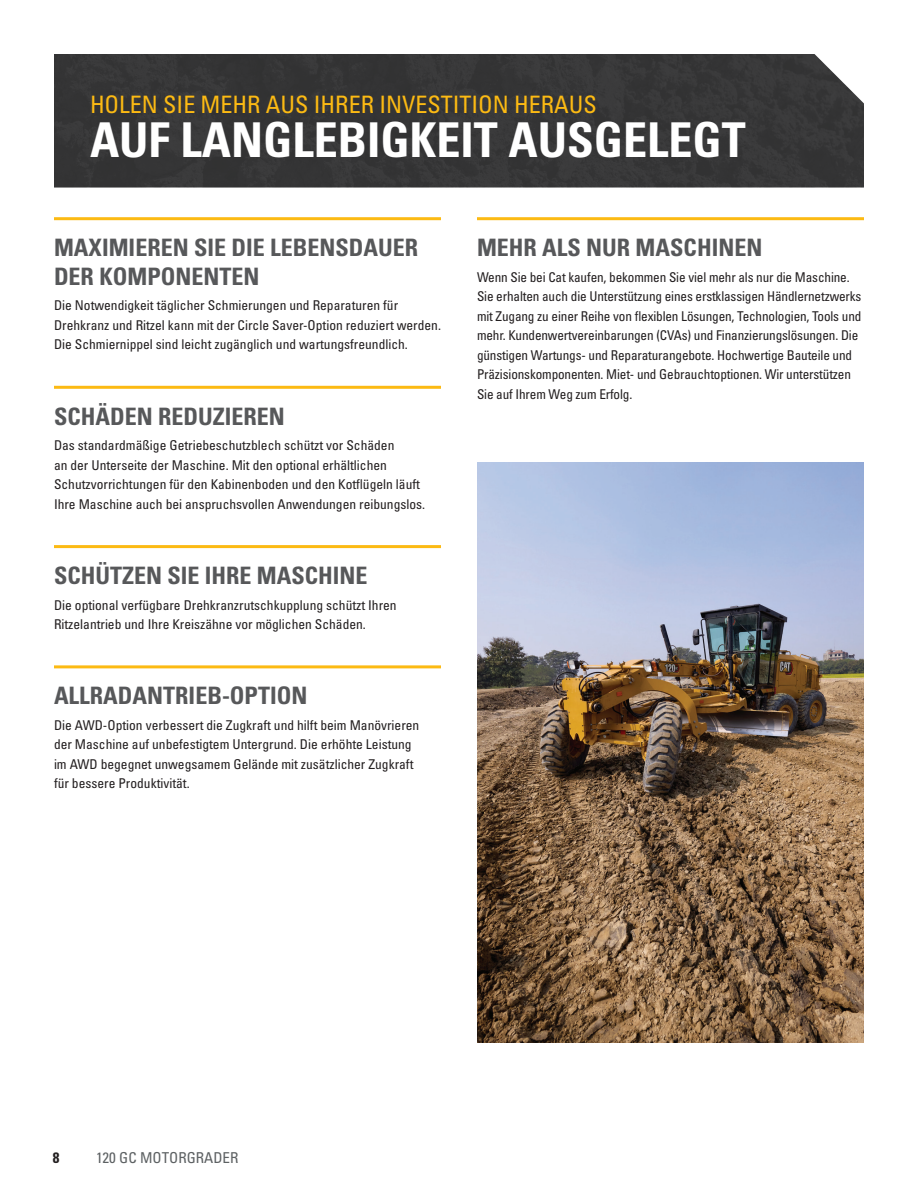
<style>
.page{position:relative;width:918px;height:1188px;background:#fff}
.page>*{position:absolute;margin:0;border:0;box-sizing:border-box;transform-origin:0 0}
.t1{font:48px "Univers LTCYR 67 Bold Cond";color:#fff}
.t2{font:24px/28.8px "Univers LTCYR 67 Bold Cond";color:#57585a}
.t3{font:condensed 24px "Univers LTCYR 57";color:#fcba13}
.t4{font:condensed 15px "Univers LTCYR 57";color:#5d6163}
.t5{font:15px "Univers LTCYR 67 Bold Cond";color:#231f20}
.t6{font:condensed 13.5px/19.5px "Univers LTCYR 57";color:#231f20}
</style>
<div class="page">
<div style="left:54px;top:54px;width:810px;height:134px;background:#353536"></div>
<hr style="left:54px;top:217px;width:387px;height:3px;background:#fcba13">
<hr style="left:54px;top:386px;width:387px;height:3px;background:#fcba13">
<hr style="left:54px;top:545px;width:387px;height:3px;background:#fcba13">
<hr style="left:54px;top:665px;width:387px;height:3px;background:#fcba13">
<hr style="left:477px;top:217px;width:387px;height:3px;background:#fcba13">
<img style="left:477px;top:462px;width:387px;height:580px">
<h2 class="t3" style="left:90px;top:89px;width:508px">HOLEN SIE MEHR AUS IHRER INVESTITION HERAUS</h2>
<h1 class="t1" style="left:90px;top:110px;width:657px">AUF LANGLEBIGKEIT AUSGELEGT</h1>
<h2 class="t2" style="left:54px;top:233px;width:366px">MAXIMIEREN SIE DIE LEBENSDAUER<br>DER KOMPONENTEN</h2>
<p class="t6" style="left:54px;top:296px;width:389px">Die Notwendigkeit täglicher Schmierungen und Reparaturen für<br>Drehkranz und Ritzel kann mit der Circle Saver-Option reduziert werden.<br>Die Schmiernippel sind leicht zugänglich und wartungsfreundlich.</p>
<h2 class="t2" style="left:54px;top:401px;width:232px">SCHÄDEN REDUZIEREN</h2>
<p class="t6" style="left:54px;top:435px;width:373px">Das standardmäßige Getriebeschutzblech schützt vor Schäden<br>an der Unterseite der Maschine. Mit den optional erhältlichen Schutzvorrichtungen für den Kabinenboden und den Kotflügeln läuft Ihre Maschine auch bei anspruchsvollen Anwendungen reibungslos.</p>
<h2 class="t2" style="left:54px;top:561px;width:315px">SCHÜTZEN SIE IHRE MASCHINE</h2>
<p class="t6" style="left:54px;top:595px;width:344px">Die optional verfügbare Drehkranzrutschkupplung schützt Ihren<br>Ritzelantrieb und Ihre Kreiszähne vor möglichen Schäden.</p>
<h2 class="t2" style="left:54px;top:681px;width:255px">ALLRADANTRIEB-OPTION</h2>
<p class="t6" style="left:54px;top:715px;width:367px">Die AWD-Option verbessert die Zugkraft und hilft beim Manövrieren der Maschine auf unbefestigtem Untergrund. Die erhöhte Leistung im AWD begegnet unwegsamem Gelände mit zusätzlicher Zugkraft für bessere Produktivität.</p>
<h2 class="t2" style="left:477px;top:233px;width:287px">MEHR ALS NUR MASCHINEN</h2>
<p class="t6" style="left:477px;top:267px;width:386px">Wenn Sie bei Cat kaufen, bekommen Sie viel mehr als nur die Maschine.<br>Sie erhalten auch die Unterstützung eines erstklassigen Händlernetzwerks mit Zugang zu einer Reihe von flexiblen Lösungen, Technologien, Tools und mehr. Kundenwertvereinbarungen (CVAs) und Finanzierungslösungen. Die günstigen Wartungs- und Reparaturangebote. Hochwertige Bauteile und Präzisionskomponenten. Miet- und Gebrauchtoptionen. Wir unterstützen Sie auf Ihrem Weg zum Erfolg.</p>
<p class="t5" style="left:53px;top:1148px;width:8px">8</p>
<p class="t4" style="left:96px;top:1148px;width:144px">120 GC MOTORGRADER</p>
</div>
